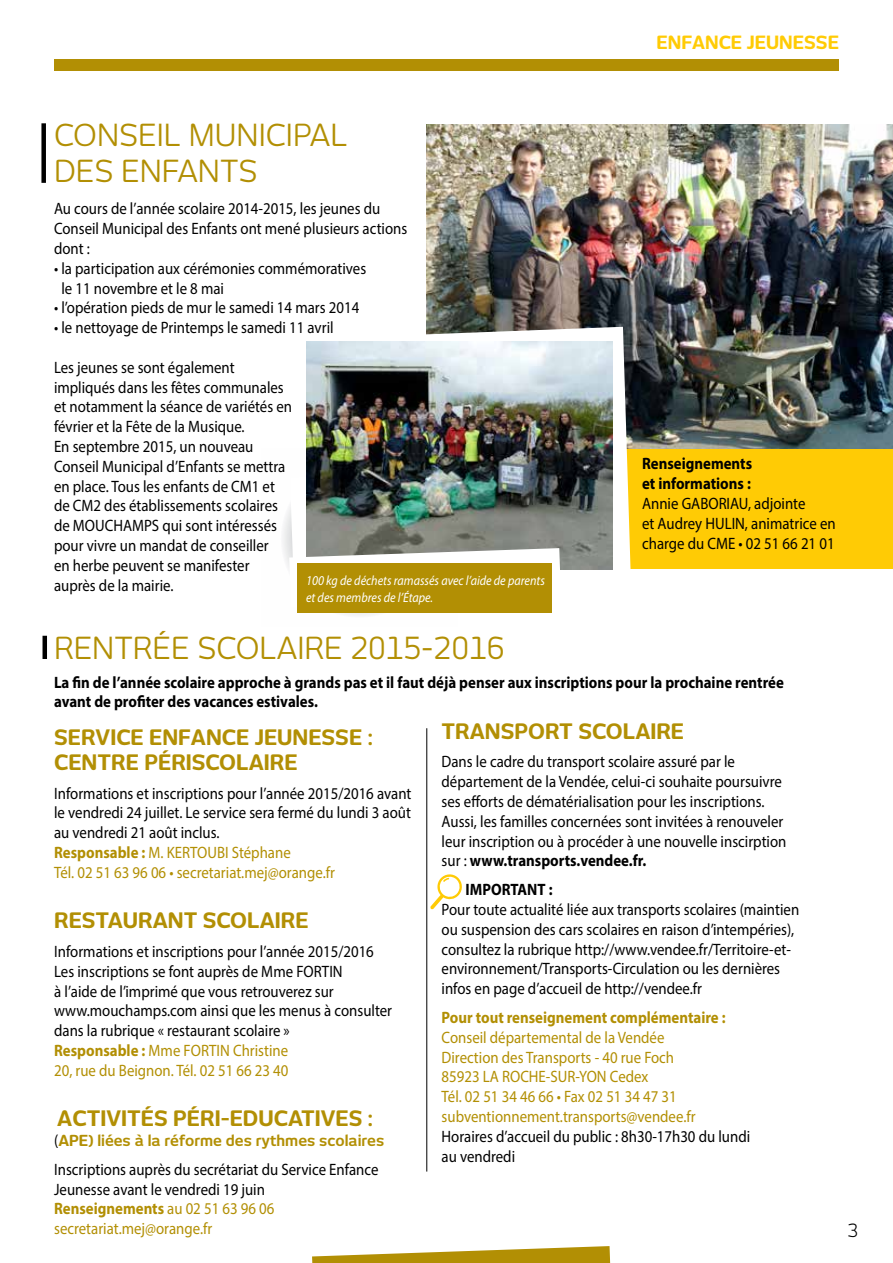
<style>
.page{position:relative;width:893px;height:1263px;background:#fff}
.page>*{position:absolute;margin:0;border:0;box-sizing:border-box;transform-origin:0 0}
.t1{font:30px/36px "New June";color:#b28f04}
.t2{font:700 21px/25.2px "New June";color:#b28f04}
.t3{font:700 18px "New June";color:#ffcb05}
.t4{font:18px "New June";color:#000}
.t5{font:16.5px/19.8px "Myriad Pro";color:#000;scale:.9 1}
.t6{font:700 16.5px/19.8px "Myriad Pro";color:#000;scale:.9 1}
.t7{font:16.5px/19.8px "Myriad Pro";color:#b28f04;scale:.9 1}
.t8{font:700 16.5px "Myriad Pro";color:#b28f04;scale:.9 1}
.t9{font:700 15px "New June";color:#b28f04}
.t10{font:italic 13.5px/16.2px "Myriad Pro";color:#fff;scale:.9 1}
.s1{font-weight:700}
.s2{font-weight:700;color:#b28f04}
.s3{color:#b28f04}
.s4{font-family:"Myriad Pro";font-weight:400;font-size:16.5px;color:#000}
</style>
<div class="page">
<div style="left:556px;top:432px;width:337px;height:137px;background:#ffcb05"></div>
<svg style="left:312px;top:1246px;width:298px;height:17px"></svg>
<div style="left:54px;top:60px;width:785px;height:11px;background:#b28f04"></div>
<img style="left:427px;top:124px;width:466px;height:324px">
<svg style="left:314px;top:327px;width:317px;height:243px"></svg>
<hr style="left:426px;top:728px;width:1px;height:443px;background:#000">
<img style="left:306px;top:342px;width:306px;height:227px">
<hr style="left:43px;top:636px;width:4px;height:23px;background:#000">
<div style="left:41px;top:123px;width:5px;height:60px;background:#000"></div>
<svg style="left:430px;top:874px;width:32px;height:35px"></svg>
<img style="left:289px;top:468px;width:272px;height:140px">
<div style="left:298px;top:563px;width:254px;height:50px;background:#b28f04"></div>
<p class="t3" style="left:656px;top:32px;width:184px">ENFANCE JEUNESSE</p>
<h1 class="t1" style="left:54px;top:117px;width:295px">CONSEIL MUNICIPAL<br>DES ENFANTS</h1>
<p class="t5" style="left:54px;top:199px;width:394px">Au cours de l’année scolaire 2014-2015, les jeunes du<br>Conseil Municipal des Enfants ont mené plusieurs actions dont :</p>
<p class="t5" style="left:61px;top:258px;width:340px;text-indent:-7px">• la participation aux cérémonies commémoratives le 11 novembre et le 8 mai</p>
<p class="t5" style="left:54px;top:298px;width:341px">• l’opération pieds de mur le samedi 14 mars 2014</p>
<p class="t5" style="left:54px;top:317px;width:312px">• le nettoyage de Printemps le samedi 11 avril</p>
<p class="t5" style="left:54px;top:357px;width:266px">Les jeunes se sont également impliqués dans les fêtes communales et notamment la séance de variétés en février et la Fête de la Musique.<br>En septembre 2015, un nouveau<br>Conseil Municipal d’Enfants se mettra en place. Tous les enfants de CM1 et de CM2 des établissements scolaires de MOUCHAMPS qui sont intéressés pour vivre un mandat de conseiller<br>en herbe peuvent se manifester auprès de la mairie.</p>
<p class="t10" style="left:306px;top:572px;width:267px">100 kg de déchets ramassés avec l’aide de parents et des membres de l’Étape.</p>
<p class="t6" style="left:642px;top:453px;width:124px">Renseignements et informations :</p>
<p class="t5" style="left:642px;top:493px;width:217px">Annie GABORIAU, adjointe<br>et Audrey HULIN, animatrice en charge du CME • 02 51 66 21 01</p>
<h1 class="t1" style="left:54px;top:629px;width:452px">RENTRÉE SCOLAIRE 2015-2016</h1>
<p class="t6" style="left:54px;top:672px;width:812px">La fin de l’année scolaire approche à grands pas et il faut déjà penser aux inscriptions pour la prochaine rentrée avant de profiter des vacances estivales.</p>
<p class="t2" style="left:442px;top:718px;width:244px">TRANSPORT SCOLAIRE</p>
<p class="t5" style="left:442px;top:752px;width:385px">Dans le cadre du transport scolaire assuré par le département de la Vendée, celui-ci souhaite poursuivre ses efforts de dématérialisation pour les inscriptions.<br>Aussi, les familles concernées sont invitées à renouveler leur inscription ou à procéder à une nouvelle inscirption sur : <span class="s1">www.transports.vendee.fr.</span></p>
<p class="t6" style="left:466px;top:879px;width:98px">IMPORTANT :</p>
<p class="t5" style="left:442px;top:899px;width:399px">Pour toute actualité liée aux transports scolaires (maintien ou suspension des cars scolaires en raison d’intempéries), consultez la rubrique http://www.vendee.fr/Territoire-et&shy;environnement/Transports-Circulation ou les dernières infos en page d’accueil de http://vendee.fr</p>
<p class="t8" style="left:442px;top:1007px;width:317px">Pour tout renseignement complémentaire :</p>
<p class="t7" style="left:442px;top:1027px;width:284px">Conseil départemental de la Vendée Direction des Transports - 40 rue Foch 85923 LA ROCHE-SUR-YON Cedex<br>Tél. 02 51 34 46 66 • Fax 02 51 34 47 31 subventionnement.transports@vendee.fr</p>
<p class="t5" style="left:442px;top:1126px;width:344px">Horaires d’accueil du public : 8h30-17h30 du lundi au vendredi</p>
<p class="t2" style="left:54px;top:724px;width:320px">SERVICE ENFANCE JEUNESSE :<br>CENTRE PÉRISCOLAIRE</p>
<p class="t5" style="left:54px;top:783px;width:398px">I nformations et inscriptions pour l’année 2015/2016 avant le vendredi 24 juillet. Le service sera fermé du lundi 3 août au vendredi 21 août inclus.<br><span class="s2">Responsable :</span> <span class="s3">M. KERTOUBI Stéphane<br>Tél. 02 51 63 96 06 • secretariat.mej@orange.fr</span></p>
<p class="t2" style="left:54px;top:907px;width:256px">RESTAURANT SCOLAIRE</p>
<p class="t5" style="left:54px;top:941px;width:377px">I nformations et inscriptions pour l’année 2015/2016<br>Les inscriptions se font auprès de Mme FORTIN<br>à l’aide de l’imprimé que vous retrouverez sur www.mouchamps.com ainsi que les menus à consulter dans la rubrique « restaurant scolaire »<br><span class="s2">Responsable :</span> <span class="s3">Mme FORTIN Christine<br>20, rue du Beignon. Tél. 02 51 66 23 40</span></p>
<p class="t2" style="left:57px;top:1105px;width:28px">Activités</p>
<p class="t2" style="left:173px;top:1105px;width:84px">Péri-Educatives</p>
<p class="t2" style="left:368px;top:1105px;width:7px">:</p>
<p class="t9" style="left:54px;top:1132px;width:332px"><span class="s4">(</span>APE) liées à la réforme des rythmes scolaires</p>
<p class="t5" style="left:54px;top:1159px;width:362px">I nscriptions auprès du secrétariat du Service Enfance Jeunesse avant le vendredi 19 juin <span class="s2">Renseignements</span> <span class="s3">au 02 51 63 96 06 secretariat.mej@orange.fr</span></p>
<p class="t4" style="left:848px;top:1220px;width:12px">3</p>
</div>
